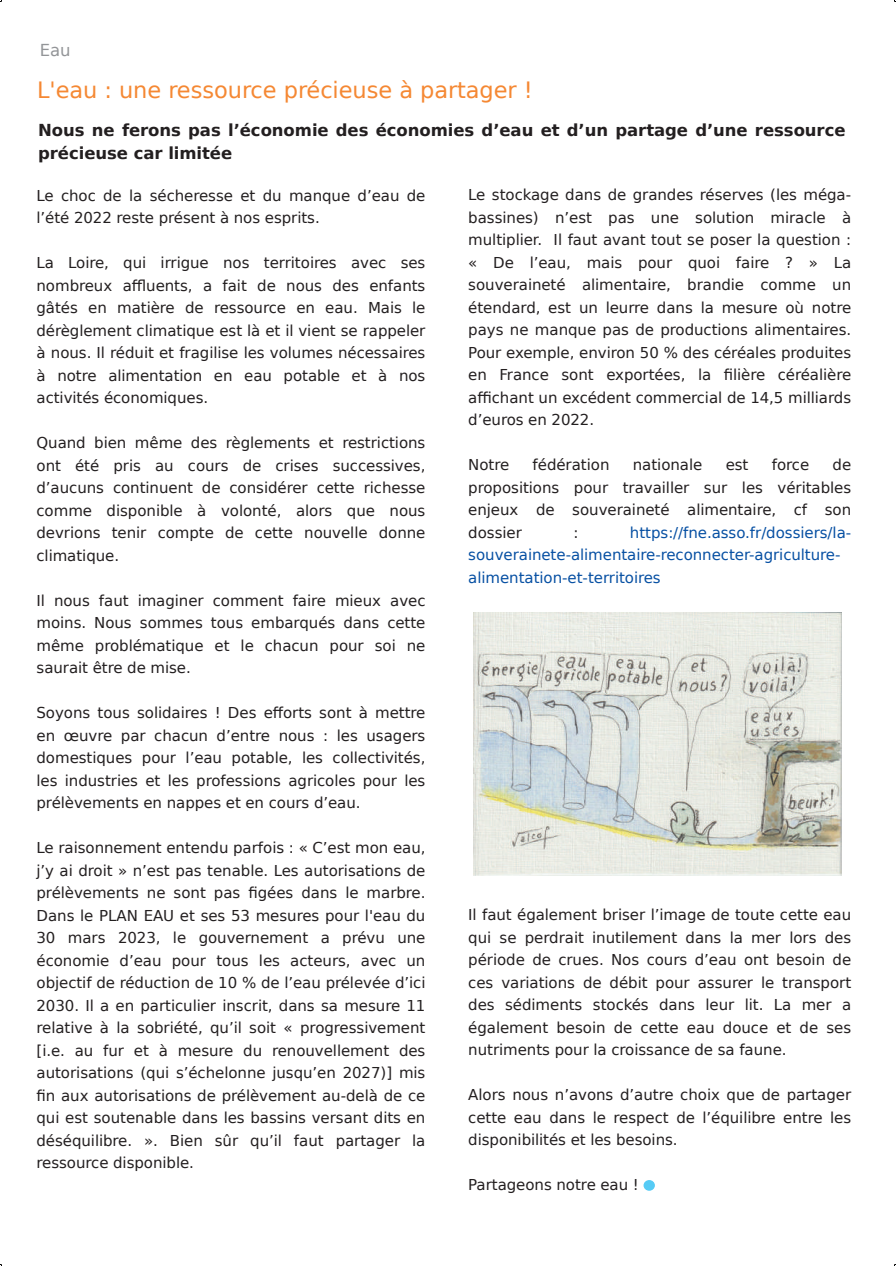
<style>
.page{position:relative;width:896px;height:1266px;background:#fff}
.page>*{position:absolute;margin:0;border:0;box-sizing:border-box;transform-origin:0 0}
.t1{font:22.5px "DejaVu Sans";color:#f58833}
.t2{font:700 16.5px/22.5px "DejaVu Sans";letter-spacing:-.005em;color:#231f20}
.t3{font:16.5px "DejaVu Sans";color:#939598}
.t4{font:15px/22.5px "DejaVu Sans";letter-spacing:-.005em;color:#231f20;text-align:justify}
.t5{font:15px/22.5px "DejaVu Sans";letter-spacing:-.005em;color:#0750a3}
</style>
<div class="page">
<div style="left:644px;top:1181px;width:10px;height:9px;background:#56cbf5;border-radius:50%"></div>
<div style="left:644px;top:1180px;width:11px;height:11px;border:2px solid #56cbf5;border-radius:50%"></div>
<img style="left:473px;top:613px;width:368px;height:263px">
<p class="t3" style="left:40px;top:41px;width:32px">Eau</p>
<h1 class="t1" style="left:37px;top:77px;width:497px">L'eau : une ressource précieuse à partager !</h1>
<p class="t2" style="left:38px;top:119px;width:809px">Nous ne ferons pas l’économie des économies d’eau et d’un partage d’une ressource précieuse car limitée</p>
<p class="t4" style="left:37px;top:184px;width:390px">Le choc de la sécheresse et du manque d’eau de l’été 2022 reste présent à nos esprits.</p>
<p class="t4" style="left:37px;top:252px;width:390px">La Loire, qui irrigue nos territoires avec ses nombreux affluents, a fait de nous des enfants gâtés en matière de ressource en eau. Mais le dérèglement climatique est là et il vient se rappeler à nous. Il réduit et fragilise les volumes nécessaires à notre alimentation en eau potable et à nos activités économiques.</p>
<p class="t4" style="left:37px;top:432px;width:390px">Quand bien même des règlements et restrictions ont été pris au cours de crises successives, d’aucuns continuent de considérer cette richesse comme disponible à volonté, alors que nous devrions tenir compte de cette nouvelle donne climatique.</p>
<p class="t4" style="left:37px;top:589px;width:391px">Il nous faut imaginer comment faire mieux avec moins. Nous sommes tous embarqués dans cette même problématique et le chacun pour soi ne saurait être de mise.</p>
<p class="t4" style="left:37px;top:702px;width:390px">Soyons tous solidaires ! Des efforts sont à mettre en œuvre par chacun d’entre nous : les usagers domestiques pour l’eau potable, les collectivités, les industries et les professions agricoles pour les prélèvements en nappes et en cours d’eau.</p>
<p class="t4" style="left:37px;top:837px;width:390px">Le raisonnement entendu parfois : « C’est mon eau, j’y ai droit » n’est pas tenable. Les autorisations de prélèvements ne sont pas figées dans le marbre.<br>Dans le PLAN EAU et ses 53 mesures pour l'eau du 30 mars 2023, le gouvernement a prévu une économie d’eau pour tous les acteurs, avec un objectif de réduction de 10 % de l’eau prélevée d’ici 2030. Il a en particulier inscrit, dans sa mesure 11 relative à la sobriété, qu’il soit « progressivement [i.e. au fur et à mesure du renouvellement des autorisations (qui s’échelonne jusqu’en 2027)] mis fin aux autorisations de prélèvement au-delà de ce qui est soutenable dans les bassins versant dits en déséquilibre. ». Bien sûr qu’il faut partager la ressource disponible.</p>
<p class="t4" style="left:468px;top:184px;width:384px">Le stockage dans de grandes réserves (les méga&shy;bassines) n’est pas une solution miracle à multiplier. Il faut avant tout se poser la question : « De l’eau, mais pour quoi faire ? » La souveraineté alimentaire, brandie comme un étendard, est un leurre dans la mesure où notre pays ne manque pas de productions alimentaires.<br>Pour exemple, environ 50 % des céréales produites en France sont exportées, la filière céréalière affichant un excédent commercial de 14,5 milliards d’euros en 2022.</p>
<p class="t4" style="left:468px;top:454px;width:43px">Notre</p>
<p class="t4" style="left:533px;top:454px;width:78px">fédération</p>
<p class="t4" style="left:633px;top:454px;width:71px">nationale</p>
<p class="t4" style="left:726px;top:454px;width:24px">est</p>
<p class="t4" style="left:772px;top:454px;width:39px">force</p>
<p class="t4" style="left:468px;top:454px;width:384px;text-indent:364px">de propositions pour travailler sur les véritables enjeux de souveraineté alimentaire, cf son dossier</p>
<p class="t5" style="left:468px;top:521px;width:384px;text-indent:162px">https://fne.asso.fr/dossiers/la&shy;souverainete-alimentaire-reconnecter-agriculture&shy;alimentation-et-territoires</p>
<p class="t4" style="left:573px;top:521px;width:7px">:</p>
<p class="t4" style="left:468px;top:904px;width:384px">Il faut également briser l’image de toute cette eau qui se perdrait inutilement dans la mer lors des période de crues. Nos cours d’eau ont besoin de ces variations de débit pour assurer le transport des sédiments stockés dans leur lit. La mer a également besoin de cette eau douce et de ses nutriments pour la croissance de sa faune.</p>
<p class="t4" style="left:468px;top:1084px;width:384px">Alors nous n’avons d’autre choix que de partager cette eau dans le respect de l’équilibre entre les disponibilités et les besoins.</p>
<p class="t4" style="left:468px;top:1174px;width:172px">Partageons notre eau !</p>
</div>
